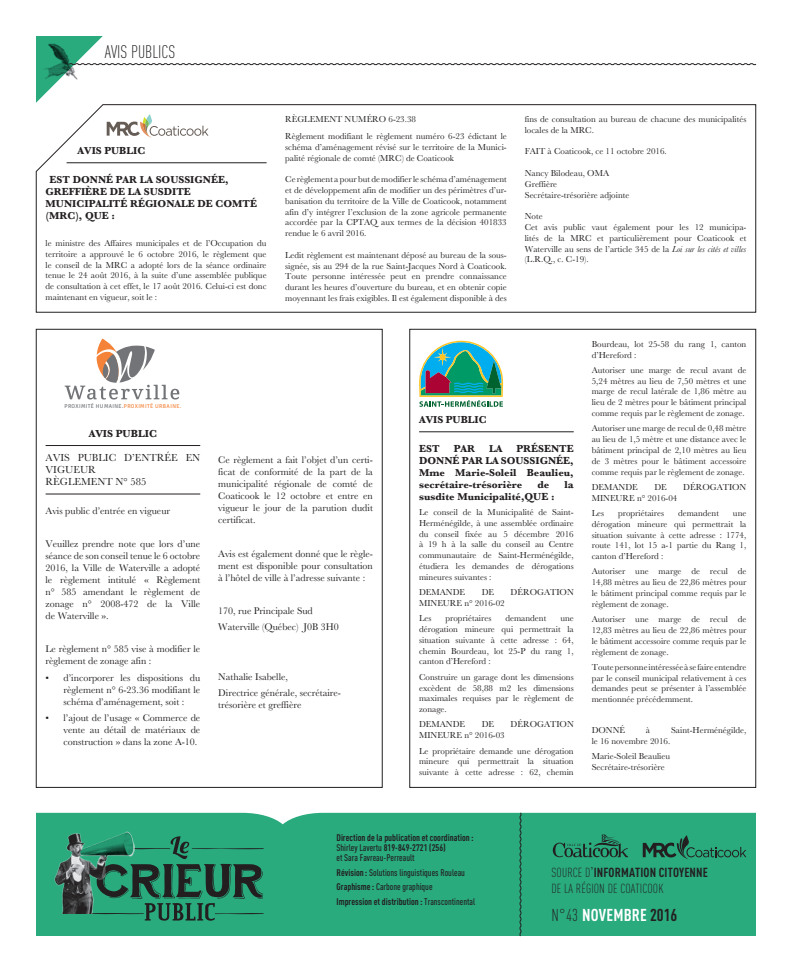
<style>
.page{position:relative;width:792px;height:972px;background:#fff}
.page>*{position:absolute;margin:0;border:0;box-sizing:border-box;transform-origin:0 0}
.t1{font:300 condensed 18px "DINOT";color:#231f20}
.t2{font:700 condensed 17px "DINOT";letter-spacing:.01em;color:#fff}
.t3{font:300 condensed 13px/15.6px "DINOT";letter-spacing:.01em;color:#231f20}
.t4{font:10.6px/12.1px "Baskerville";color:#231f20}
.t5{font:700 10.6px "Baskerville";color:#231f20}
.t6{font:700 10.5px/12px "Baskerville";color:#231f20}
.t7{font:10px/12px "Baskerville";color:#231f20;text-align:justify}
.t8{font:500 condensed 9.5px/14.5px "DINOT";color:#231f20}
.t9{font:700 condensed 9.5px/10px "DINOT";color:#231f20}
.t10{font:9px/10.8px "Baskerville";color:#231f20;text-align:justify}
.t11{font:5.7px "Signika";letter-spacing:.07em;color:#727477;scale:.96 1}
.s1{font-style:italic}
.s2{color:#f48238}
.s3{font-weight:500}
.s4{font-weight:700}
.s5{font-weight:300;color:#231f20}
.s6{color:#231f20}
</style>
<div class="page">
<div style="left:36px;top:813px;width:720px;height:123px;background:#29ab7e"></div>
<img style="left:53px;top:830px;width:81px;height:83px">
<svg style="left:67px;top:831px;width:197px;height:90px;background:#2d8365"></svg>
<svg style="left:519px;top:812px;width:3px;height:125px"></svg>
<svg style="left:36px;top:36px;width:721px;height:67px"></svg>
<svg style="left:553px;top:835px;width:75px;height:22px;background:#278866"></svg>
<svg style="left:36px;top:104px;width:720px;height:209px"></svg>
<svg style="left:643px;top:835px;width:103px;height:24px;background:#278b68"></svg>
<svg style="left:419px;top:340px;width:84px;height:67px"></svg>
<hr style="left:419px;top:432px;width:155px;height:1px;background:#231f20">
<div style="left:410px;top:329px;width:346px;height:459px;border:1px solid #231f20"></div>
<svg style="left:65px;top:339px;width:114px;height:61px"></svg>
<hr style="left:46px;top:445px;width:154px;height:1px;background:#231f20">
<hr style="left:46px;top:494px;width:154px;height:1px;background:#231f20">
<div style="left:36px;top:329px;width:347px;height:459px;border:1px solid #231f20"></div>
<h1 class="t1" style="left:105px;top:41px;width:34px">AVI S PUBLIC</h1>
<h1 class="t1" style="left:168px;top:41px;width:8px">S</h1>
<p class="t6" style="left:78px;top:145px;width:69px">AVIS PUBLIC</p>
<p class="t6" style="left:46px;top:173px;width:213px;text-indent:4px">EST DONNÉ PAR LA SOUSSIGNÉE,<br>GREFFIÈRE DE LA SUSDITE<br>MUNICIPALITÉ RÉGIONALE DE COMTÉ (MRC), QUE :</p>
<p class="t10" style="left:46px;top:238px;width:223px">le ministre des Affaires municipales et de l’Occupation du territoire a approuvé le 6 octobre 2016, le règlement que le conseil de la MRC a adopté lors de la séance ordinaire tenue le 24 août 2016, à la suite d’une assemblée publique de consultation à cet effet, le 17 août 2016. Celui-ci est donc maintenant en vigueur, soit le :</p>
<p class="t10" style="left:285px;top:111px;width:223px;line-height:17px">RÈGLEMENT NUMÉRO 6-23.38<br>Règlement modifiant le règlement numéro 6-23 édictant le</p>
<p class="t10" style="left:285px;top:142px;width:223px">schéma d’aménagement révisé sur le territoire de la Munici&shy;palité régionale de comté (MRC) de Coaticook</p>
<p class="t10" style="left:285px;top:174px;width:223px">Ce règlement a pour but de modifier le schéma d’aménagement et de développement afin de modifier un des périmètres d’ur&shy;banisation du territoire de la Ville de Coaticook, notamment afin d’y intégrer l’exclusion de la zone agricole permanente accordée par la CPTAQ aux termes de la décision 401833 rendue le 6 avril 2016.</p>
<p class="t10" style="left:285px;top:250px;width:223px">Ledit règlement est maintenant déposé au bureau de la sous&shy;signée, sis au 294 de la rue Saint-Jacques Nord à Coaticook.<br>Toute personne intéressée peut en prendre connaissance durant les heures d’ouverture du bureau, et en obtenir copie moyennant les frais exigibles. Il est également disponible à des</p>
<p class="t10" style="left:525px;top:114px;width:223px">fins de consultation au bureau de chacune des municipalités locales de la MRC.</p>
<p class="t10" style="left:525px;top:146px;width:143px">FAIT à Coaticook, ce 11 octobre 2016.</p>
<p class="t10" style="left:525px;top:168px;width:106px;text-align:left">Nancy Bilodeau, OMA<br>Greffière<br>Secrétaire-trésorière adjointe</p>
<p class="t10" style="left:525px;top:211px;width:223px;text-align:left">Note<br>Cet avis public vaut également pour les 12 municipa&shy;lités de la MRC et particulièrement pour Coaticook et Waterville au sens de l’article 345 de la <span class="s1">Loi sur les cités et villes </span>(L.R.Q., c. C-19).</p>
<p class="t11" style="left:65px;top:403px;width:123px">PROXIMITÉ HUMAINE.<span class="s2">PROXIMITÉ URBAINE.</span></p>
<p class="t5" style="left:89px;top:427px;width:70px">AVIS PUBLIC</p>
<p class="t4" style="left:46px;top:452px;width:156px">AVIS PUBLIC D’ENTRÉE EN<br>VIGUEUR<br>RÈGLEMENT N° 585</p>
<p class="t7" style="left:46px;top:505px;width:126px">Avis public d’entrée en vigueur</p>
<p class="t7" style="left:46px;top:538px;width:156px">Veuillez prendre note que lors d’une séance de son conseil tenue le 6 octobre 2016, la Ville de Waterville a adopté le règlement intitulé « Règlement n° 585 amendant le règlement de zonage n° 2008-472 de la Ville de Waterville ».</p>
<p class="t7" style="left:46px;top:643px;width:156px">Le règlement n° 585 vise à modifier le règlement de zonage afin :</p>
<p class="t7" style="left:64px;top:672px;width:138px;text-indent:-18px">• d’incorporer les dispositions du règlement n° 6-23.36 modifiant le schéma d’aménagement, soit :</p>
<p class="t7" style="left:64px;top:712px;width:138px;text-indent:-18px">• l’ajout de l’usage « Commerce de vente au détail de matériaux de construction » dans la zone A-10.</p>
<p class="t7" style="left:218px;top:454px;width:156px">Ce règlement a fait l’objet d’un certi&shy;ficat de conformité de la part de la municipalité régionale de comté de Coaticook le 12 octobre et entre en vigueur le jour de la parution dudit certificat.</p>
<p class="t7" style="left:218px;top:547px;width:156px">Avis est également donné que le règle&shy;ment est disponible pour consultation à l’hôtel de ville à l’adresse suivante :</p>
<p class="t7" style="left:218px;top:602px;width:122px;line-height:16.5px">170, rue Principale Sud<br>Waterville (Québec) J0B 3H0</p>
<p class="t7" style="left:218px;top:668px;width:124px;line-height:16.6px">Nathalie Isabelle,<br>Directrice générale, secrétaire-</p>
<p class="t7" style="left:218px;top:699px;width:85px">trésorière et greffière</p>
<p class="t6" style="left:419px;top:414px;width:69px">AVIS PUBLIC</p>
<p class="t6" style="left:419px;top:442px;width:22px">EST</p>
<p class="t6" style="left:454px;top:442px;width:23px">PAR</p>
<p class="t6" style="left:489px;top:442px;width:15px">LA</p>
<p class="t6" style="left:419px;top:442px;width:156px;text-align:justify;text-indent:97px">PRÉSENTE DONNÉ PAR LA SOUSSIGNÉE, Mme Marie-Soleil Beaulieu, secrétaire-trésorière</p>
<p class="t6" style="left:537px;top:478px;width:13px">de</p>
<p class="t6" style="left:565px;top:478px;width:11px">la</p>
<p class="t6" style="left:419px;top:490px;width:137px">susdite Municipalité,QUE :</p>
<p class="t10" style="left:419px;top:507px;width:156px">Le conseil de la Municipalité de Saint-Herménégilde, à une assemblée ordinaire du conseil fixée au 5 décembre 2016 à 19 h à la salle du conseil au Centre communautaire de Saint-Herménégilde, étudiera les demandes de dérogations mineures suivantes :</p>
<p class="t10" style="left:419px;top:587px;width:48px">DEMANDE</p>
<p class="t10" style="left:482px;top:587px;width:14px">DE</p>
<p class="t10" style="left:511px;top:587px;width:65px">DÉROGATION</p>
<p class="t10" style="left:419px;top:596px;width:87px;line-height:15.3px">MINEURE n° 2016-02<br>Les</p>
<p class="t10" style="left:445px;top:613px;width:47px">propriétaires</p>
<p class="t10" style="left:505px;top:613px;width:42px">demandent</p>
<p class="t10" style="left:419px;top:613px;width:156px;text-indent:141px">une dérogation mineure qui permettrait la situation suivante à cette adresse : 64, chemin Bourdeau, lot 25-P du rang 1, canton d’Hereford :</p>
<p class="t10" style="left:419px;top:672px;width:156px">Construire un garage dont les dimensions excèdent de 58,88 m2 les dimensions maximales requises par le règlement de zonage.</p>
<p class="t10" style="left:419px;top:719px;width:48px">DEMANDE</p>
<p class="t10" style="left:482px;top:719px;width:14px">DE</p>
<p class="t10" style="left:511px;top:719px;width:65px">DÉROGATION</p>
<p class="t10" style="left:419px;top:728px;width:156px;line-height:15.3px">MINEURE n° 2016-03<br>Le propriétaire demande une dérogation</p>
<p class="t10" style="left:419px;top:756px;width:156px">mineure qui permettrait la situation suivante à cette adresse : 62, chemin</p>
<p class="t10" style="left:592px;top:339px;width:156px">Bourdeau, lot 25-58 du rang 1, canton d’Hereford :</p>
<p class="t10" style="left:592px;top:365px;width:156px">Autoriser une marge de recul avant de 5,24 mètres au lieu de 7,50 mètres et une marge de recul latérale de 1,86 mètre au lieu de 2 mètres pour le bâtiment principal comme requis par le règlement de zonage.</p>
<p class="t10" style="left:592px;top:423px;width:156px">Autoriser une marge de recul de 0,48 mètre au lieu de 1,5 mètre et une distance avec le bâtiment principal de 2,10 mètres au lieu de 3 mètres pour le bâtiment accessoire comme requis par le règlement de zonage.</p>
<p class="t10" style="left:592px;top:482px;width:48px">DEMANDE</p>
<p class="t10" style="left:654px;top:482px;width:14px">DE</p>
<p class="t10" style="left:683px;top:482px;width:65px">DÉROGATION</p>
<p class="t10" style="left:592px;top:490px;width:87px;line-height:15.3px">MINEURE n° 2016-04<br>Les</p>
<p class="t10" style="left:618px;top:508px;width:47px">propriétaires</p>
<p class="t10" style="left:678px;top:508px;width:42px">demandent</p>
<p class="t10" style="left:592px;top:508px;width:156px;text-indent:141px">une dérogation mineure qui permettrait la situation suivante à cette adresse : 1774, route 141, lot 15 a-1 partie du Rang 1, canton d’Hereford :</p>
<p class="t10" style="left:592px;top:566px;width:156px">Autoriser une marge de recul de 14,88 mètres au lieu de 22,86 mètres pour le bâtiment principal comme requis par le règlement de zonage.</p>
<p class="t10" style="left:592px;top:614px;width:156px">Autoriser une marge de recul de 12,83 mètres au lieu de 22,86 mètres pour le bâtiment accessoire comme requis par le règlement de zonage.</p>
<p class="t10" style="left:592px;top:662px;width:156px">Toute personne intéressée à se faire entendre par le conseil municipal relativement à ces demandes peut se présenter à l’assemblée mentionnée précédemment.</p>
<p class="t10" style="left:592px;top:725px;width:35px">DONNÉ</p>
<p class="t10" style="left:646px;top:725px;width:6px">à</p>
<p class="t10" style="left:671px;top:725px;width:77px">Saint-Herménégilde,</p>
<p class="t10" style="left:592px;top:733px;width:80px;line-height:15.3px">le 16 novembre 2016.<br>Marie-Soleil Beaulieu</p>
<p class="t10" style="left:592px;top:762px;width:75px">Secrétaire-trésorière</p>
<p class="t9" style="left:337px;top:833px;width:138px">Direction de la publication et coordination :<br><span class="s3">Shirley Lavertu</span> 819-849-2721 (256)<br><span class="s3">et Sara Favreau-Perreault</span></p>
<p class="t8" style="left:337px;top:865px;width:140px"><span class="s4">Révision :</span> Solutions linguistiques Rouleau<br><span class="s4">Graphisme:</span> Carbone graphique<br><span class="s4">Impression et distribution :</span> Transcontinental</p>
<h3 class="t3" style="left:552px;top:865px;width:158px">SOURCE D<sup>’</sup><span class="s4">information citoyenne<br></span>DE LA RÉGION DE COATICOOK</h3>
<h2 class="t2" style="left:552px;top:904px;width:127px"><span class="s5">N°43</span> Novembre <span class="s6">2016</span></h2>
</div>
